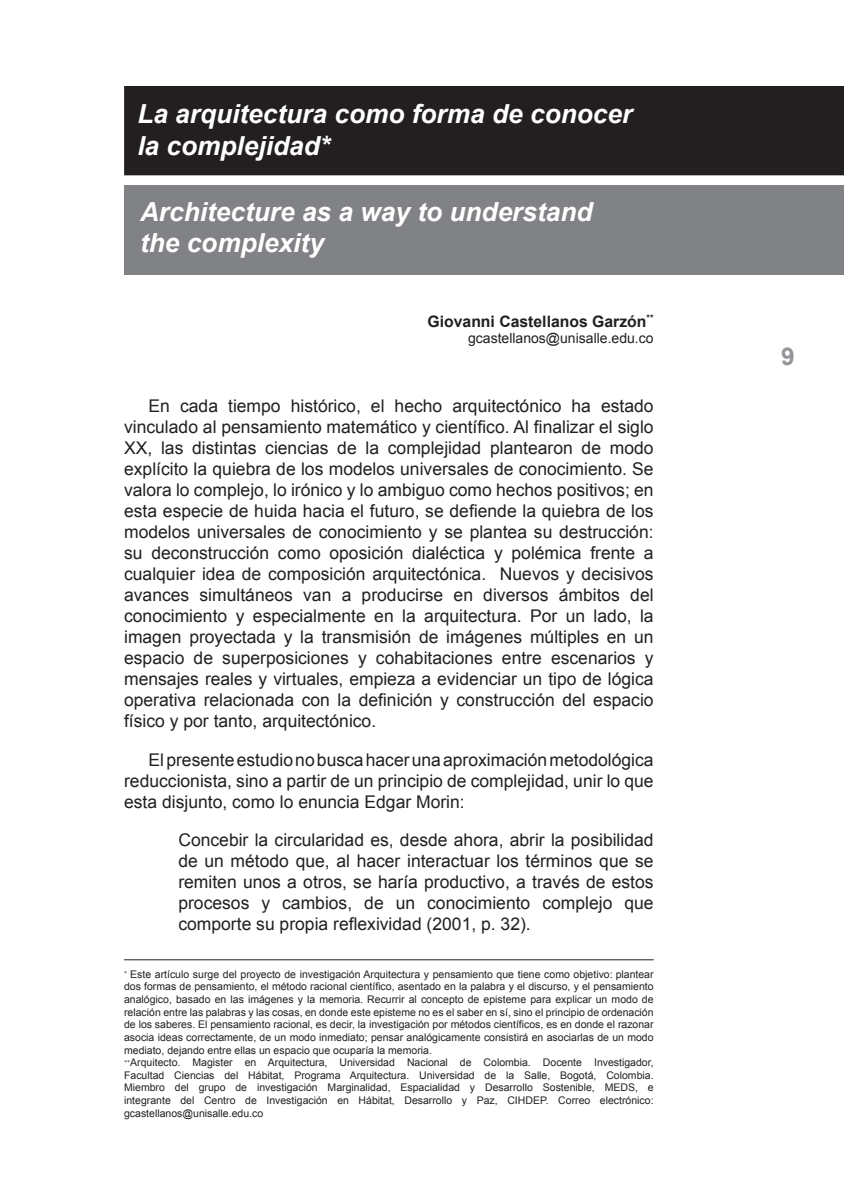
<style>
.page{position:relative;width:844px;height:1191px;background:#fff}
.page>*{position:absolute;margin:0;border:0;box-sizing:border-box;transform-origin:0 0}
.t1{font:italic 700 26.25px/31.5px "Arial";color:#fff}
.t2{font:700 24.5px "Arial";color:#939598}
.t3{font:17.5px/21px "Arial";color:#231f20;text-align:justify}
.t4{font:700 15.75px "Arial";color:#231f20}
.t5{font:14px "Arial";color:#231f20}
.t6{font:10.5px "Arial";color:#231f20}
</style>
<div class="page">
<div style="left:125px;top:185px;width:718px;height:90px;background:#808285"></div>
<hr style="left:124px;top:959px;width:529px;height:1px;background:#231f20">
<div style="left:125px;top:87px;width:717px;height:87px;background:#231f20"></div>
<div style="left:124px;top:86px;width:719px;height:89px;border:2px solid #231f20"></div>
<h1 class="t1" style="left:137px;top:99px;width:496px">La arquitectura como forma de conocer la complejidad*</h1>
<h1 class="t1" style="left:140px;top:196px;width:454px">Architecture as a way to understand the complexity</h1>
<p class="t4" style="left:427px;top:310px;width:227px">Giovanni Castellanos Garzón<sup>**</sup></p>
<p class="t5" style="left:468px;top:329px;width:187px">gcastellanos@unisalle.edu.co</p>
<p class="t3" style="left:124px;top:396px;width:531px;text-indent:24px">En cada tiempo histórico, el hecho arquitectónico ha estado vinculado al pensamiento matemático y científico. Al finalizar el siglo XX, las distintas ciencias de la complejidad plantearon de modo explícito la quiebra de los modelos universales de conocimiento. Se valora lo complejo, lo irónico y lo ambiguo como hechos positivos; en esta especie de huida hacia el futuro, se defiende la quiebra de los modelos universales de conocimiento y se plantea su destrucción: su deconstrucción como oposición dialéctica y polémica frente a cualquier idea de composición arquitectónica. Nuevos y decisivos avances simultáneos van a producirse en diversos ámbitos del conocimiento y especialmente en la arquitectura. Por un lado, la imagen proyectada y la transmisión de imágenes múltiples en un espacio de superposiciones y cohabitaciones entre escenarios y mensajes reales y virtuales, empieza a evidenciar un tipo de lógica operativa relacionada con la definición y construcción del espacio físico y por tanto, arquitectónico.</p>
<p class="t3" style="left:124px;top:749px;width:531px;text-indent:24px">El presente estudio no busca hacer una aproximación metodológica reduccionista, sino a partir de un principio de complejidad, unir lo que esta disjunto, como lo enuncia Edgar Morin:</p>
<p class="t3" style="left:178px;top:830px;width:476px">Concebir la circularidad es, desde ahora, abrir la posibilidad de un método que, al hacer interactuar los términos que se remiten unos a otros, se haría productivo, a través de estos procesos y cambios, de un conocimiento complejo que comporte su propia reflexividad (2001, p. 32).</p>
<p class="t6" style="left:130px;top:967px;width:525px">Este artículo surge del proyecto de investigación Arquitectura y pensamiento que tiene como objetivo: plantear</p>
<p class="t6" style="left:124px;top:980px;width:531px">dos formas de pensamiento, el método racional científico, asentado en la palabra y el discurso, y el pensamiento</p>
<p class="t6" style="left:124px;top:992px;width:531px">analógico, basado en las imágenes y la memoria. Recurrir al concepto de episteme para explicar un modo de</p>
<p class="t6" style="left:124px;top:1005px;width:531px">relación entre las palabras y las cosas, en donde este episteme no es el saber en sí, sino el principio de ordenación</p>
<p class="t6" style="left:124px;top:1017px;width:531px">de los saberes. El pensamiento racional, es decir, la investigación por métodos científicos, es en donde el razonar</p>
<p class="t6" style="left:124px;top:1030px;width:531px">asocia ideas correctamente, de un modo inmediato; pensar analógicamente consistirá en asociarlas de un modo</p>
<p class="t6" style="left:124px;top:1043px;width:309px">mediato, dejando entre ellas un espacio que ocuparía la memoria.</p>
<p class="t6" style="left:130px;top:1055px;width:525px">Arquitecto. Magister en Arquitectura, Universidad Nacional de Colombia. Docente Investigador,</p>
<p class="t6" style="left:124px;top:1068px;width:531px">Facultad Ciencias del Hábitat, Programa Arquitectura. Universidad de la Salle, Bogotá, Colombia.</p>
<p class="t6" style="left:124px;top:1080px;width:531px">Miembro del grupo de investigación Marginalidad, Espacialidad y Desarrollo Sostenible, MEDS, e</p>
<p class="t6" style="left:124px;top:1093px;width:531px">integrante del Centro de Investigación en Hábitat, Desarrollo y Paz, CIHDEP. Correo electrónico:</p>
<p class="t6" style="left:124px;top:1106px;width:141px">gcastellanos@unisalle.edu.co</p>
<h2 class="t2" style="left:781px;top:340px;width:15px">9</h2>
</div>
